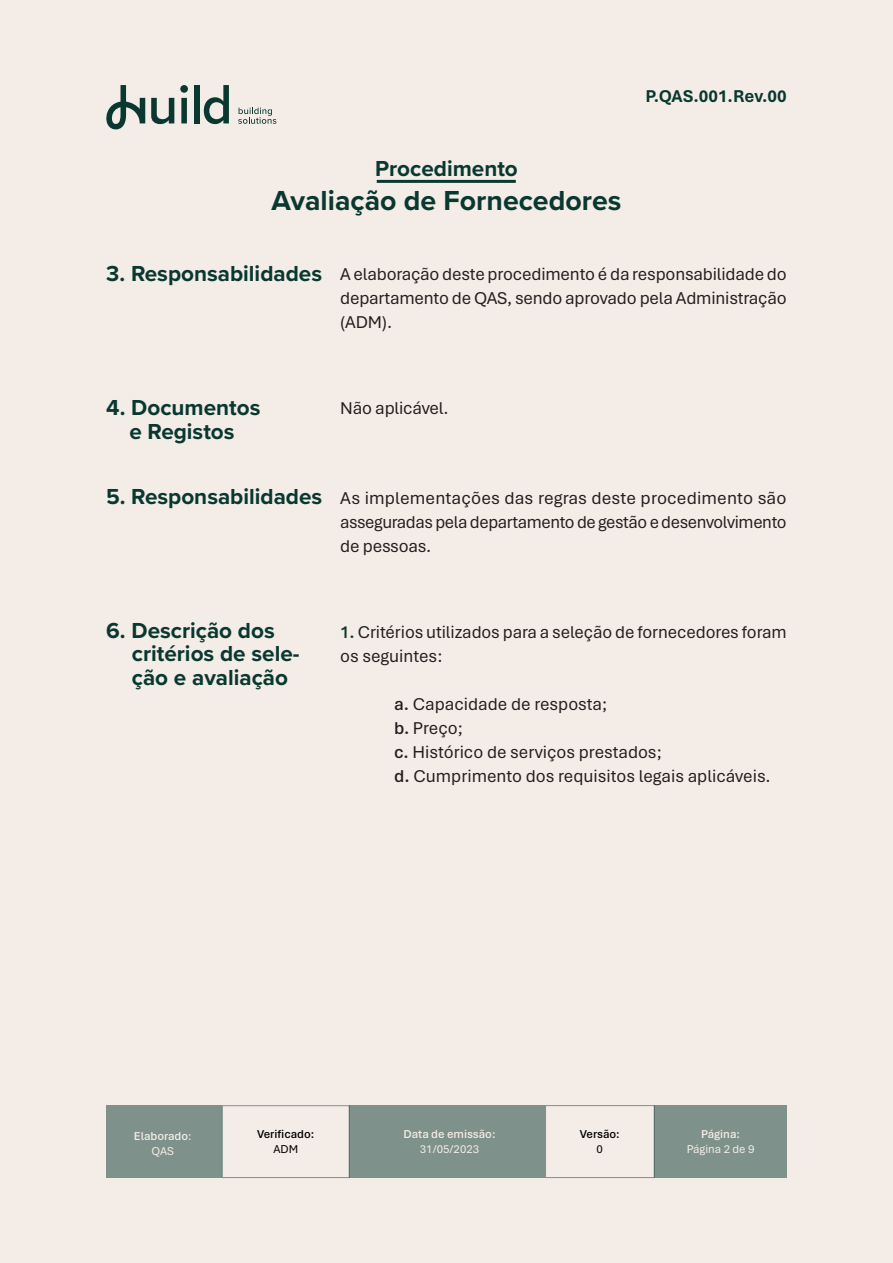
<style>
.page{position:relative;width:893px;height:1263px;background:#f4ece6}
.page>*{position:absolute;margin:0;border:0;box-sizing:border-box;transform-origin:0 0}
.t1{font:700 28.5px "Proxima Nova";color:#083830}
.t2{font:700 22.5px "Proxima Nova";color:#083830}
.t3{font:18px/24px "Aptos";letter-spacing:-.005em;color:#231f20;text-align:justify}
.t4{font:700 18px "Aptos";color:#083830}
.t5{font:600 12px "Aptos";color:#f4ece6}
.t6{font:12px "Aptos";color:#f4ece6}
.t7{font:600 12px "Aptos";color:#000001}
.t8{font:12px "Aptos";color:#000001}
.s1{font-weight:600;color:#083830}
.s2{font-weight:600}
.s3{font-weight:400}
</style>
<div class="page">
<svg style="left:180px;top:85px;width:8px;height:38px"></svg>
<div style="left:194px;top:85px;width:6px;height:38px;background:#083830"></div>
<svg style="left:204px;top:85px;width:25px;height:39px"></svg>
<svg style="left:106px;top:85px;width:39px;height:44px"></svg>
<svg style="left:151px;top:98px;width:23px;height:26px"></svg>
<svg style="left:238px;top:108px;width:38px;height:16px"></svg>
<hr style="left:377px;top:180px;width:139px;height:3px;background:#083830">
<div style="left:106px;top:1105px;width:116px;height:73px;background:#7e928b"></div>
<div style="left:350px;top:1105px;width:195px;height:73px;background:#7e928b"></div>
<div style="left:654px;top:1105px;width:133px;height:73px;background:#7e928b"></div>
<p class="t2" style="left:375px;top:151px;width:144px">Procedimento</p>
<p class="t1" style="left:272px;top:179px;width:351px">Avaliação de Fornecedores</p>
<p class="t4" style="left:645px;top:84px;width:143px">P.QAS.001.Rev.00</p>
<p class="t2" style="left:106px;top:257px;width:217px">3. Responsabilidades</p>
<p class="t3" style="left:340px;top:261px;width:448px">A elaboração deste procedimento é da responsabilidade do departamento de QAS, sendo aprovado pela Administração (ADM).</p>
<p class="t2" style="left:106px;top:391px;width:156px">4. Documentos</p>
<p class="t2" style="left:129px;top:415px;width:107px">e Registos</p>
<p class="t2" style="left:106px;top:480px;width:217px">5. Responsabilidades</p>
<p class="t3" style="left:340px;top:395px;width:110px">Não aplicável.</p>
<p class="t3" style="left:340px;top:485px;width:448px">As implementações das regras deste procedimento são asseguradas pela departamento de gestão e desenvolvimento de pessoas.</p>
<p class="t2" style="left:106px;top:613px;width:170px">6. Descrição dos</p>
<p class="t2" style="left:132px;top:637px;width:169px">critérios de sele-</p>
<p class="t2" style="left:132px;top:661px;width:158px">ção e avaliação</p>
<p class="t3" style="left:340px;top:619px;width:448px"><span class="s1">1.</span> Critérios utilizados para a seleção de fornecedores foram os seguintes:</p>
<p class="t3" style="left:394px;top:691px;width:215px"><span class="s2">a.</span> Capacidade de resposta;</p>
<p class="t3" style="left:394px;top:715px;width:70px"><span class="s2">b.</span> Preço;</p>
<p class="t3" style="left:394px;top:739px;width:269px"><span class="s2">c.</span> Histórico de serviços prestados;</p>
<p class="t3" style="left:394px;top:763px;width:378px"><span class="s2">d.</span> Cumprimento dos requisitos legais aplicáveis.</p>
<p class="t5" style="left:134px;top:1128px;width:59px">Elaborado<span class="s3">:</span></p>
<p class="t6" style="left:152px;top:1143px;width:24px">QAS</p>
<p class="t7" style="left:257px;top:1126px;width:59px">Verificado:</p>
<p class="t8" style="left:273px;top:1141px;width:26px">ADM</p>
<p class="t5" style="left:404px;top:1126px;width:93px">Data de emissão:</p>
<p class="t6" style="left:420px;top:1141px;width:61px">31/05/2023</p>
<p class="t7" style="left:580px;top:1126px;width:41px">Versão:</p>
<p class="t8" style="left:597px;top:1141px;width:8px">0</p>
<p class="t5" style="left:701px;top:1126px;width:41px">Página:</p>
<p class="t6" style="left:687px;top:1141px;width:69px">Página 2 de 9</p>
</div>
